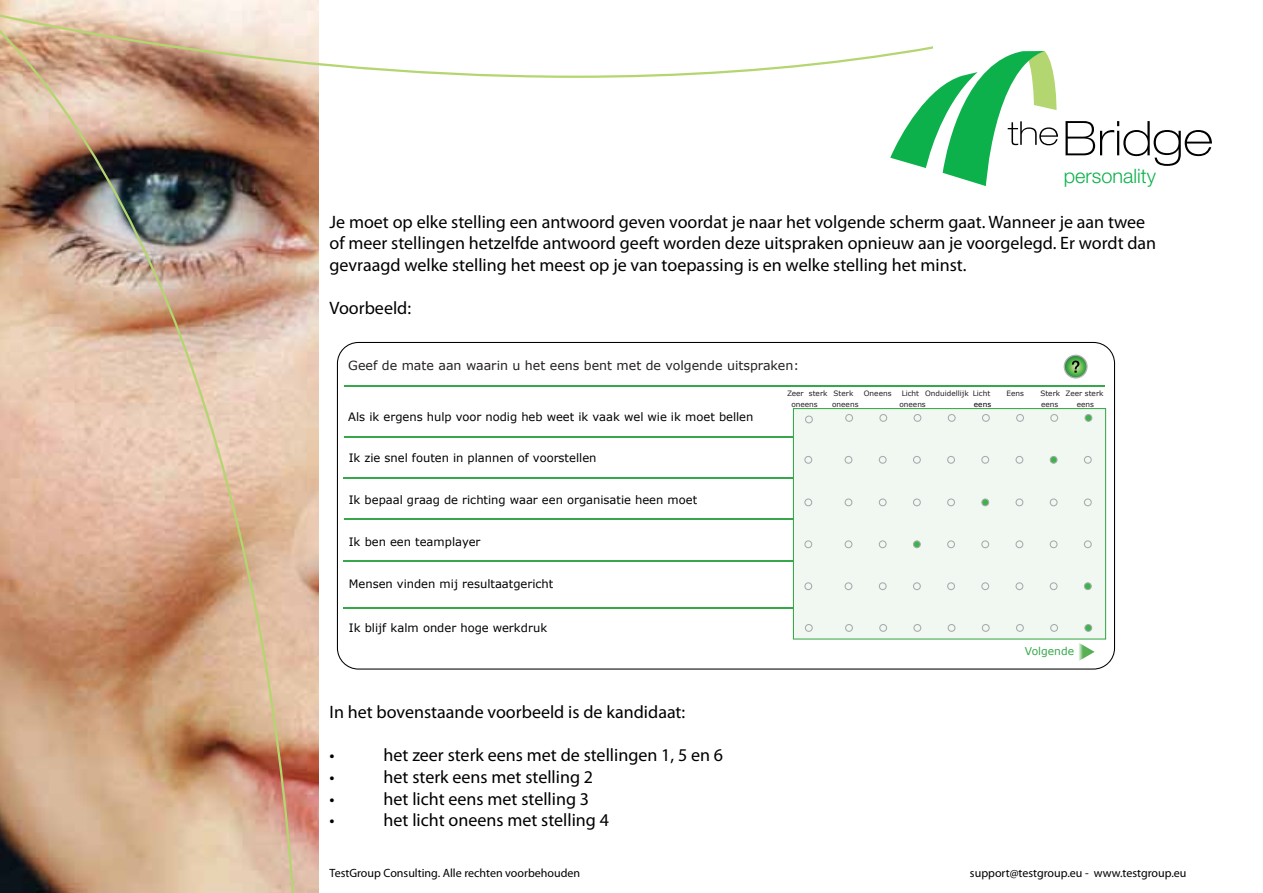
<style>
.page{position:relative;width:1263px;height:893px;background:#fff}
.page>*{position:absolute;margin:0;border:0;box-sizing:border-box;transform-origin:0 0}
.t1{font:300 19.95px "Helvetica Neue";color:#0db14b}
.t2{font:18px/21.6px "Myriad Pro";color:#000}
.t3{font:12.6px "Verdana";color:#231f20}
.t4{font:12px "Myriad Pro";color:#000}
.t5{font:11.55px "Verdana";color:#000}
.t6{font:10.65px "Verdana";color:#37a849}
.t7{font:7.35px "Verdana";color:#231f20}
.t8{font:7.35px "Verdana";color:#000}
</style>
<div class="page">
<img style="left:301px;top:116px;width:18px;height:777px">
<img style="left:0;top:116px;width:301px;height:777px">
<svg style="left:0;top:0;width:933px;height:116px"></svg>
<svg style="left:337px;top:342px;width:778px;height:328px"></svg>
<svg style="left:1065px;top:121px;width:147px;height:45px"></svg>
<svg style="left:890px;top:51px;width:168px;height:135px"></svg>
<p class="t1" style="left:1064px;top:164px;width:94px">personality</p>
<p class="t2" style="left:330px;top:211px;width:828px">Je moet op elke stelling een antwoord geven voordat je naar het volgende scherm gaat. Wanneer je aan twee of meer stellingen hetzelfde antwoord geeft worden deze uitspraken opnieuw aan je voorgelegd. Er wordt dan gevraagd welke stelling het meest op je van toepassing is en welke stelling het minst.</p>
<p class="t2" style="left:330px;top:297px;width:83px">Voorbeeld:</p>
<p class="t3" style="left:348px;top:357px;width:452px">Geef de mate aan waarin u het eens bent met de volgende uitspraken:</p>
<p class="t5" style="left:348px;top:410px;width:407px">Als ik ergens hulp voor nodig heb weet ik vaak wel wie ik moet bellen</p>
<p class="t5" style="left:349px;top:451px;width:249px">Ik zie snel fouten in plannen of voorstellen</p>
<p class="t5" style="left:349px;top:493px;width:350px">Ik bepaal graag de richting waar een organisatie heen moet</p>
<p class="t5" style="left:349px;top:535px;width:133px">Ik ben een teamplayer</p>
<p class="t5" style="left:349px;top:577px;width:206px">Mensen vinden mij resultaatgericht</p>
<p class="t5" style="left:349px;top:620px;width:200px">Ik blijf kalm onder hoge werkdruk</p>
<p class="t7" style="left:787px;top:389px;width:68px">Zeer sterk Sterk</p>
<p class="t7" style="left:864px;top:389px;width:29px">Oneens</p>
<p class="t7" style="left:902px;top:389px;width:90px">Licht Onduidellijk Licht</p>
<p class="t7" style="left:1006px;top:389px;width:19px">Eens</p>
<p class="t7" style="left:1040px;top:389px;width:65px">Sterk Zeer sterk</p>
<p class="t7" style="left:791px;top:399px;width:28px">oneens</p>
<p class="t7" style="left:832px;top:399px;width:28px">oneens</p>
<p class="t7" style="left:899px;top:399px;width:28px">oneens</p>
<p class="t8" style="left:974px;top:399px;width:19px">eens</p>
<p class="t7" style="left:1041px;top:399px;width:19px">eens</p>
<p class="t7" style="left:1077px;top:399px;width:19px">eens</p>
<p class="t6" style="left:1025px;top:645px;width:51px">Volgende</p>
<p class="t2" style="left:330px;top:701px;width:357px">In het bovenstaande voorbeeld is de kandidaat:</p>
<p class="t2" style="left:330px;top:744px;width:7px">•</p>
<p class="t2" style="left:384px;top:744px;width:341px">het zeer sterk eens met de stellingen 1, 5 en 6</p>
<p class="t2" style="left:330px;top:766px;width:7px">•</p>
<p class="t2" style="left:384px;top:766px;width:211px">het sterk eens met stelling 2</p>
<p class="t2" style="left:330px;top:787px;width:7px">•</p>
<p class="t2" style="left:384px;top:787px;width:207px">het licht eens met stelling 3</p>
<p class="t2" style="left:330px;top:809px;width:7px">•</p>
<p class="t2" style="left:384px;top:809px;width:227px">het licht oneens met stelling 4</p>
<p class="t4" style="left:330px;top:865px;width:252px">TestGroup Consulting. Alle rechten voorbehouden</p>
<p class="t4" style="left:970px;top:865px;width:218px">support@testgroup.eu - www.testgroup.eu</p>
</div>
